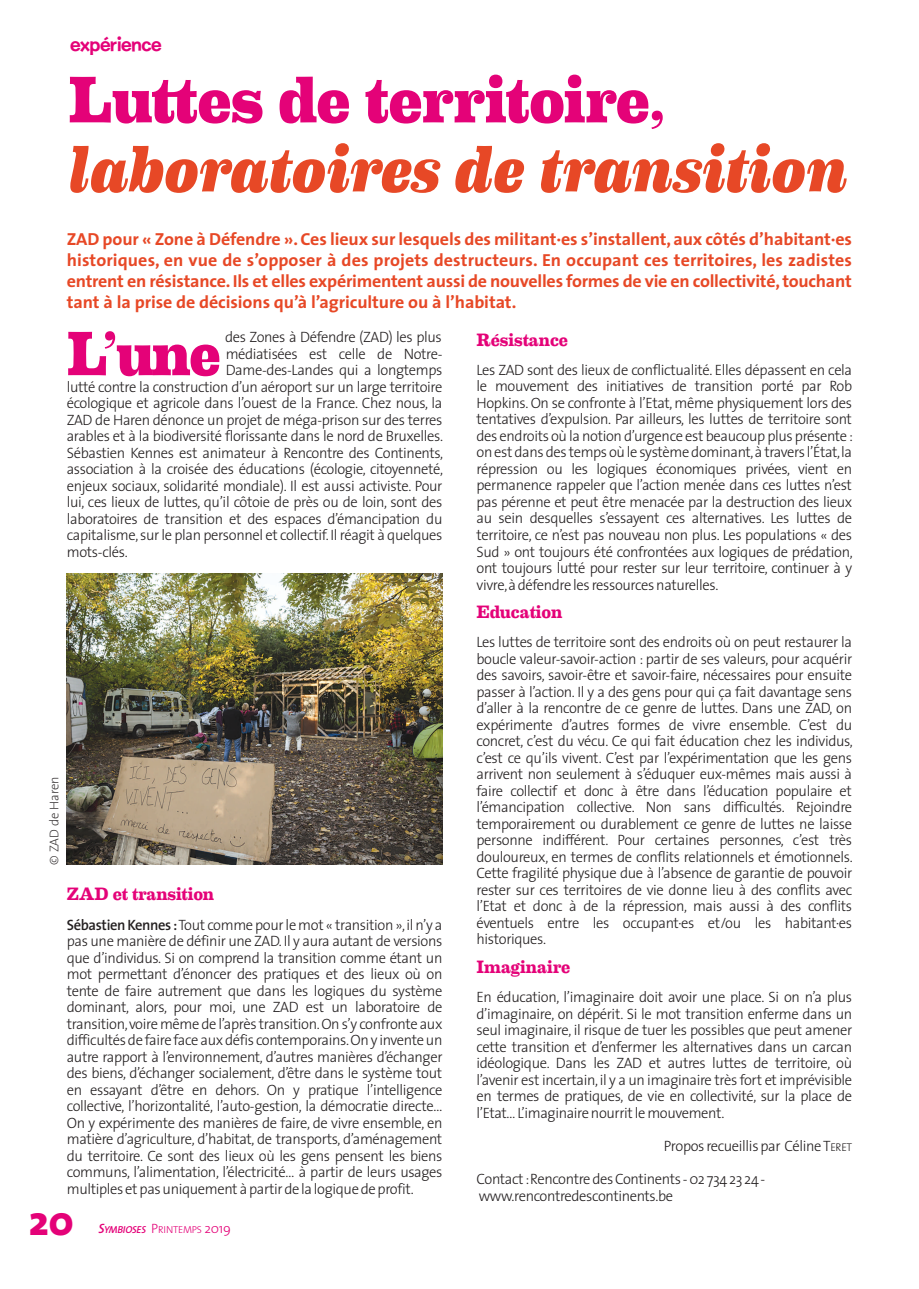
<style>
.page{position:relative;width:919px;height:1289px;background:#fff}
.page>*{position:absolute;margin:0;border:0;box-sizing:border-box;transform-origin:0 0}
.t1{font:italic 800 66px "Eames Century Modern";letter-spacing:-.01em;color:#e74826}
.t2{font:800 66px "Eames Century Modern";letter-spacing:-.005em;color:#e40278}
.t3{font:800 62.7px "Eames Century Modern";color:#e40278}
.t4{font:800 42px "The Sans";color:#e40278}
.t5{font:19.5px "Shag Lounge";letter-spacing:-.015em;color:#e40278}
.t6{font:700 18px "Eames Century Modern";letter-spacing:-.005em;color:#e40278}
.t7{font:700 17.4px/21px "The Sans";letter-spacing:-.005em;color:#e74826;text-align:justify}
.t8{font:300 15px/16.5px "The Sans";letter-spacing:-.025em;color:#231f20;text-align:justify}
.t9{font:200 12.75px "The Sans";color:#231f20}
.t10{font:italic 600 10.2px "The Sans";letter-spacing:-.02em;color:#e40278}
.s1{font-weight:600}
.s2{font-size:11.25px}
.s3{font-size:13.5px}
.s4{font-weight:300;font-style:normal;font-size:13.5px}
.s5{font-weight:300;font-style:normal}
</style>
<div class="page">
<img style="left:67px;top:573px;width:375px;height:291px">
<h3 class="t5" style="left:70px;top:33px;width:93px">expérience</h3>
<h1 class="t2" style="left:68px;top:77px;width:599px">Luttes de territoire,</h1>
<h1 class="t1" style="left:68px;top:146px;width:781px">laboratoires de transition</h1>
<p class="t9" style="left:49px;top:864px;width:90px;rotate:-90deg">© ZAD de Haren</p>
<p class="t7" style="left:67px;top:230px;width:786px">ZAD pour « Zone à Défendre ».Ces lieux sur lesquels des militant·es s’installent,aux côtés d’habitant·es historiques, en vue de s’opposer à des projets destructeurs. En occupant ces territoires, les zadistes entrent en résistance.Ils et elles expérimentent aussi de nouvelles formes de vie en collectivité,touchant tant à la prise de décisions qu’à l’agriculture ou à l’habitat.</p>
<h2 class="t3" style="left:67px;top:332px;width:155px">L’une</h2>
<p class="t8" style="left:225px;top:330px;width:218px">des Zones à Défendre (ZAD) les plus</p>
<p class="t8" style="left:226px;top:347px;width:218px">médiatisées est celle de Notre-</p>
<p class="t8" style="left:226px;top:363px;width:218px">Dame-des-Landes qui a longtemps</p>
<p class="t8" style="left:67px;top:380px;width:377px">lutté contre la construction d’un aéroport sur un large territoire</p>
<p class="t8" style="left:67px;top:396px;width:377px">écologique et agricole dans l’ouest de la France. Chez nous, la</p>
<p class="t8" style="left:67px;top:413px;width:377px">ZAD de Haren dénonce un projet de méga-prison sur des terres</p>
<p class="t8" style="left:67px;top:429px;width:378px">arables et à la biodiversité florissante dans le nord de Bruxelles.</p>
<p class="t8" style="left:67px;top:446px;width:378px">Sébastien Kennes est animateur à Rencontre des Continents,</p>
<p class="t8" style="left:67px;top:462px;width:378px">association à la croisée des éducations (écologie, citoyenneté,</p>
<p class="t8" style="left:67px;top:479px;width:377px">enjeux sociaux, solidarité mondiale). Il est aussi activiste. Pour</p>
<p class="t8" style="left:67px;top:495px;width:377px">lui, ces lieux de luttes, qu’il côtoie de près ou de loin, sont des</p>
<p class="t8" style="left:67px;top:512px;width:377px">laboratoires de transition et des espaces d’émancipation du</p>
<p class="t8" style="left:67px;top:528px;width:377px">capitalisme,sur le plan personnel et collectif.Il réagit à quelques</p>
<p class="t8" style="left:67px;top:545px;width:63px">mots-clés.</p>
<p class="t6" style="left:67px;top:888px;width:149px">ZAD et transition</p>
<p class="t8" style="left:67px;top:917px;width:377px"><span class="s1">Sébastien Kennes :</span>Tout comme pour le mot « transition »,il n’y a pas une manière de définir une ZAD. Il y aura autant de versions que d’individus. Si on comprend la transition comme étant un mot permettant d’énoncer des pratiques et des lieux où on tente de faire autrement que dans les logiques du système dominant, alors, pour moi, une ZAD est un laboratoire de transition,voire même de l’après transition.On s’y confronte aux difficultés de faire face aux défis contemporains.On y invente un autre rapport à l’environnement, d’autres manières d’échanger des biens, d’échanger socialement, d’être dans le système tout en essayant d’être en dehors. On y pratique l’intelligence collective, l’horizontalité, l’auto-gestion, la démocratie directe… On y expérimente des manières de faire, de vivre ensemble, en matière d’agriculture, d’habitat, de transports, d’aménagement du territoire. Ce sont des lieux où les gens pensent les biens communs, l’alimentation, l’électricité… à partir de leurs usages multipleset pasuniquement àpartirdelalogiquedeprofit.</p>
<p class="t6" style="left:476px;top:333px;width:93px">Résistance</p>
<p class="t8" style="left:476px;top:363px;width:378px">Les ZAD sont des lieux de conflictualité. Elles dépassent en cela le mouvement des initiatives de transition porté par Rob Hopkins. On se confronte à l’Etat, même physiquement lors des tentatives d’expulsion. Par ailleurs, les luttes de territoire sont des endroits où la notion d’urgence est beaucoup plus présente : onest dansdes tempsoùle systèmedominant,à travers l’État,la répression ou les logiques économiques privées, vient en permanence rappeler que l’action menée dans ces luttes n’est pas pérenne et peut être menacée par la destruction des lieux au sein desquelles s’essayent ces alternatives. Les luttes de territoire, ce n’est pas nouveau non plus. Les populations « des Sud » ont toujours été confrontées aux logiques de prédation, ont toujours lutté pour rester sur leur territoire, continuer à y vivre,àdéfendreles ressourcesnaturelles.</p>
<p class="t6" style="left:476px;top:605px;width:87px">Education</p>
<p class="t8" style="left:476px;top:635px;width:378px">Les luttes de territoire sont des endroits où on peut restaurer la boucle valeur-savoir-action : partir de ses valeurs, pour acquérir des savoirs, savoir-être et savoir-faire, nécessaires pour ensuite passer à l’action. Il y a des gens pour qui ça fait davantage sens d’aller à la rencontre de ce genre de luttes. Dans une ZAD, on expérimente d’autres formes de vivre ensemble. C’est du concret, c’est du vécu. Ce qui fait éducation chez les individus, c’est ce qu’ils vivent. C’est par l’expérimentation que les gens arrivent non seulement à s’éduquer eux-mêmes mais aussi à faire collectif et donc à être dans l’éducation populaire et l’émancipation collective. Non sans difficultés. Rejoindre temporairement ou durablement ce genre de luttes ne laisse personne indifférent. Pour certaines personnes, c’est très douloureux, en termes de conflits relationnels et émotionnels.<br>Cette fragilité physique due à l’absence de garantie de pouvoir rester sur ces territoires de vie donne lieu à des conflits avec l’Etat et donc à de la répression, mais aussi à des conflits éventuels entre les occupant·es et/ou les habitant·es historiques.</p>
<p class="t6" style="left:476px;top:960px;width:95px">Imaginaire</p>
<p class="t8" style="left:476px;top:990px;width:377px">En éducation, l’imaginaire doit avoir une place. Si on n’a plus d’imaginaire, on dépérit. Si le mot transition enferme dans un seul imaginaire, il risque de tuer les possibles que peut amener cette transition et d’enfermer les alternatives dans un carcan idéologique. Dans les ZAD et autres luttes de territoire, où l’avenir est incertain,il y a un imaginaire très fort et imprévisible en termes de pratiques, de vie en collectivité, sur la place de l’Etat…L’imaginairenourrit lemouvement.</p>
<p class="t8" style="left:663px;top:1139px;width:190px">Propos recueillispar CélineT<span class="s2">ERET</span></p>
<p class="t8" style="left:476px;top:1172px;width:290px">Contact :RencontredesContinents -02 73423 24- www.rencontredescontinents.be</p>
<h3 class="t4" style="left:29px;top:1204px;width:46px">20</h3>
<p class="t10" style="left:98px;top:1225px;width:134px"><span class="s3">S</span>YMBIOSES <span class="s4">P</span><span class="s5">RINTEMPS</span> <span class="s4">2019</span></p>
</div>
